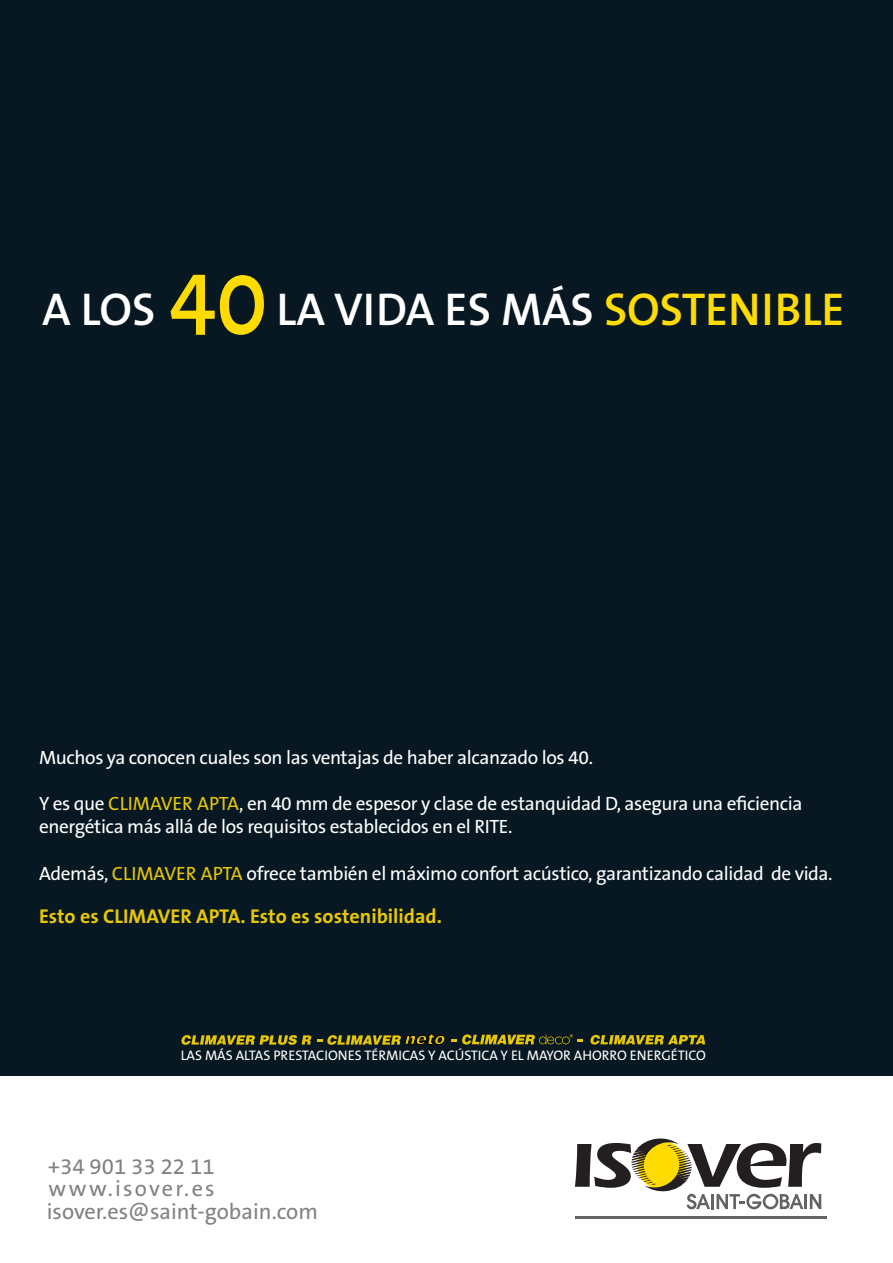
<style>
.page{position:relative;width:893px;height:1263px;background:#fff}
.page>*{position:absolute;margin:0;border:0;box-sizing:border-box;transform-origin:0 0}
.t1{font:600 46.35px "The Sans B6";color:#fff}
.t2{font:22.35px/22.6px "The Sans B5 Plain";color:#808285}
.t3{font:700 20.1px "The Sans B7";color:#e8c702}
.t4{font:19.35px/23.1px "The Sans B5 Plain";letter-spacing:-.02em;color:#fff}
.t5{font:13.95px "The Sans B5 Plain";color:#fff}
.s1{color:#ffdc01}
.s2{color:#e8c702}
</style>
<div class="page">
<div style="left:0;top:0;width:893px;height:1111px;background:#071822"></div>
<svg style="left:171px;top:275px;width:93px;height:60px"></svg>
<svg style="left:590px;top:1035px;width:115px;height:9px"></svg>
<svg style="left:181px;top:1034px;width:264px;height:11px"></svg>
<svg style="left:451px;top:1034px;width:132px;height:10px"></svg>
<div style="left:0;top:1077px;width:893px;height:186px;background:#fff"></div>
<svg style="left:575px;top:1138px;width:246px;height:71px"></svg>
<hr style="left:575px;top:1216px;width:252px;height:3px;background:#636366">
<h1 class="t1" style="left:42px;top:285px;width:115px">A LOS</h1>
<h1 class="t1" style="left:277px;top:285px;width:569px">LA VIDA ES MÁS <span class="s1">SOSTENIBLE</span></h1>
<p class="t4" style="left:39px;top:746px;width:556px">Muchos ya conocen cuales son las ventajas de haber alcanzado los 40.</p>
<p class="t4" style="left:39px;top:793px;width:765px">Y es que <span class="s2">CLIMAVER APTA</span>, en 40 mm de espesor y clase de estanquidad D, asegura una eficiencia energética más allá de los requisitos establecidos en el RITE.</p>
<p class="t4" style="left:39px;top:862px;width:795px">Además, <span class="s2">CLIMAVER APTA</span> ofrece también el máximo confort acústico, garantizando calidad de vida.</p>
<p class="t3" style="left:39px;top:905px;width:404px">Esto es CLIMAVER APTA. Esto es sostenibilidad.</p>
<p class="t5" style="left:181px;top:1048px;width:527px">LAS MÁS ALTAS PRESTACIONES TÉRMICAS Y ACÚSTICA Y EL MAYOR AHORRO ENERGÉTICO</p>
<p class="t2" style="left:47px;top:1155px;width:273px">+34 901 33 22 11 www.isover.es isover.es@saint-gobain.com</p>
</div>
